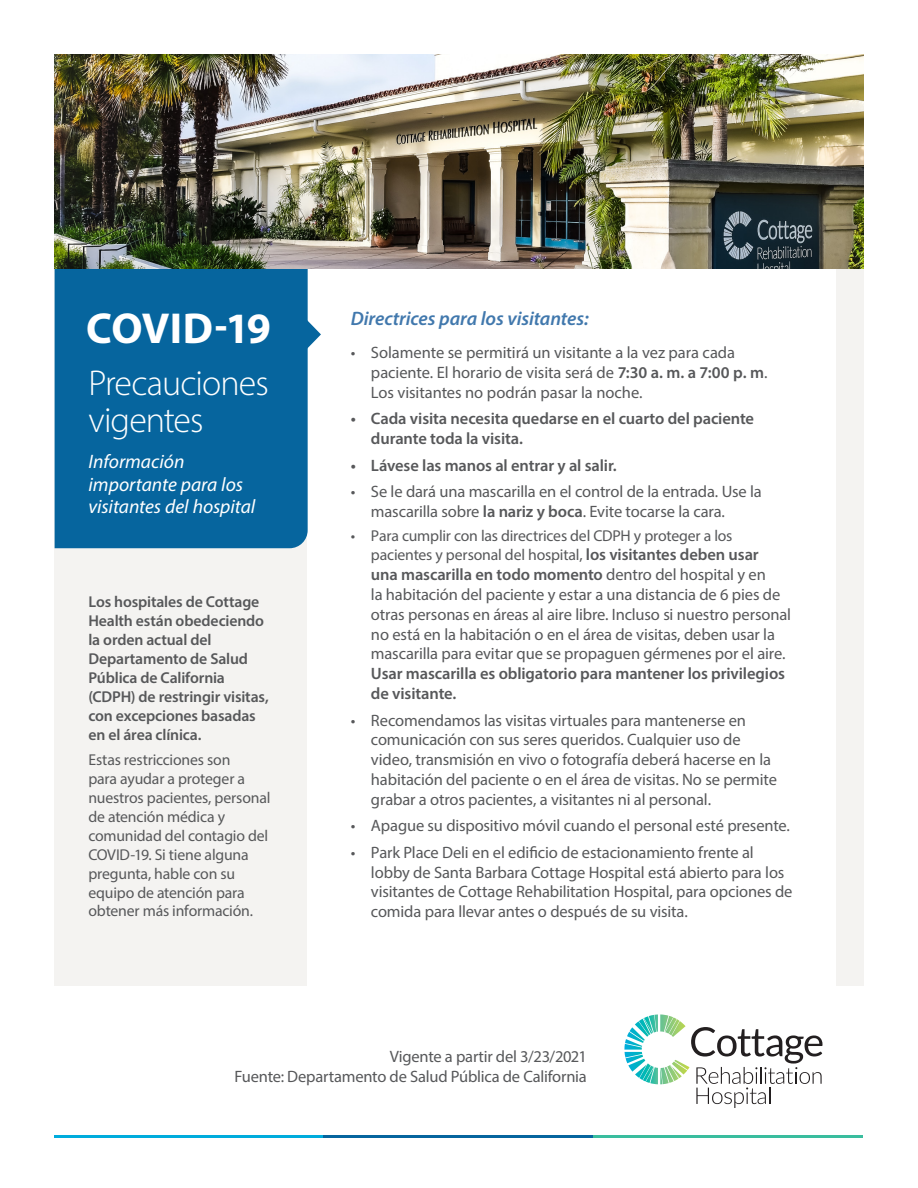
<style>
.page{position:relative;width:918px;height:1188px;background:#fff}
.page>*{position:absolute;margin:0;border:0;box-sizing:border-box;transform-origin:0 0}
.t1{font:700 43.5px "Myriad Pro";letter-spacing:-.015em;color:#fff}
.t2{font:300 36px/37.5px "Myriad Pro";letter-spacing:-.025em;color:#fff}
.t3{font:italic 19.5px/22.5px "Myriad Pro";color:#fff}
.t4{font:italic 600 19.5px "Myriad Pro";letter-spacing:-.005em;color:#4178ad}
.t5{font:16.5px/19.8px "Myriad Pro";letter-spacing:-.01em;color:#57585a}
.t6{font:600 16.5px/19.8px "Myriad Pro";letter-spacing:-.01em;color:#57585a}
.t7{font:15.75px/18.9px "Myriad Pro";letter-spacing:-.01em;color:#57585a}
.t8{font:600 15.75px/18.9px "Myriad Pro";letter-spacing:-.01em;color:#57585a}
.s1{font-weight:600}
.s2{font-weight:600;font-size:16.5px}
</style>
<div class="page">
<div style="left:55px;top:268px;width:809px;height:717px;background:#f4f3f1"></div>
<div style="left:308px;top:268px;width:528px;height:755px;background:#fff"></div>
<div style="left:55px;top:268px;width:253px;height:280px;background:#06659e"></div>
<svg style="left:306px;top:319px;width:15px;height:31px"></svg>
<img style="left:55px;top:54px;width:808px;height:214px">
<svg style="left:624px;top:1014px;width:199px;height:94px"></svg>
<hr style="left:54px;top:1136px;width:270px;height:2px;background:#00acdd">
<hr style="left:324px;top:1136px;width:269px;height:2px;background:#06659e">
<hr style="left:593px;top:1136px;width:270px;height:2px;background:#3abd9e">
<p class="t1" style="left:86px;top:300px;width:186px">COVID-19</p>
<p class="t2" style="left:88px;top:364px;width:182px">Precauciones vigentes</p>
<p class="t3" style="left:88px;top:450px;width:168px">Información importante para los visitantes del hospital</p>
<p class="t8" style="left:88px;top:592px;width:182px">Los hospitales de Cottage<br>Health están obedeciendo la orden actual del<br>Departamento de Salud<br>Pública de California (CDPH) de restringir visitas, con excepciones basadas en el área clínica.</p>
<p class="t7" style="left:88px;top:750px;width:184px">Estas restricciones son<br>para ayudar a proteger a nuestros pacientes, personal de atención médica y comunidad del contagio del<br>COVID-19. Si tiene alguna pregunta, hable con su equipo de atención para obtener más información.</p>
<p class="t4" style="left:351px;top:306px;width:239px">Directrices para los visitantes:</p>
<p class="t5" style="left:371px;top:342px;width:398px;text-indent:-20px">• Solamente se permitirá un visitante a la vez para cada paciente. El horario de visita será de <span class="s1">7:30 a. m. a 7:00 p. m</span>.<br>Los visitantes no podrán pasar la noche.</p>
<p class="t6" style="left:371px;top:408px;width:385px;text-indent:-20px">• Cada visita necesita quedarse en el cuarto del paciente durante toda la visita.</p>
<p class="t6" style="left:351px;top:455px;width:268px">• Lávese las manos al entrar y al salir.</p>
<p class="t5" style="left:371px;top:481px;width:392px;text-indent:-20px">• Se le dará una mascarilla en el control de la entrada. Use la mascarilla sobre <span class="s1">la nariz y boca</span>. Evite tocarse la cara.</p>
<p class="t7" style="left:371px;top:525px;width:389px;line-height:19.8px;text-indent:-20px">• Para cumplir con las directrices del CDPH y proteger a los pacientes y personal del hospital, <span class="s2">los visitantes deben usar</span></p>
<p class="t5" style="left:371px;top:564px;width:422px"><span class="s1">una mascarilla en todo momento</span> dentro del hospital y en<br>la habitación del paciente y estar a una distancia de 6 pies de otras personas en áreas al aire libre. Incluso si nuestro personal no está en la habitación o en el área de visitas, deben usar la mascarilla para evitar que se propaguen gérmenes por el aire.<br><span class="s1">Usar mascarilla es obligatorio para mantener los privilegios de visitante.</span></p>
<p class="t5" style="left:371px;top:710px;width:408px;text-indent:-20px">• Recomendamos las visitas virtuales para mantenerse en comunicación con sus seres queridos. Cualquier uso de video, transmisión en vivo o fotografía deberá hacerse en la habitación del paciente o en el área de visitas. No se permite grabar a otros pacientes, a visitantes ni al personal.</p>
<p class="t5" style="left:351px;top:816px;width:441px">• Apague su dispositivo móvil cuando el personal esté presente.</p>
<p class="t5" style="left:371px;top:842px;width:423px;text-indent:-20px">• Park Place Deli en el edificio de estacionamiento frente al lobby de Santa Barbara Cottage Hospital está abierto para los visitantes de Cottage Rehabilitation Hospital, para opciones de comida para llevar antes o después de su visita.</p>
<p class="t5" style="left:390px;top:1047px;width:199px">Vigente a partir del 3/23/2021</p>
<p class="t5" style="left:235px;top:1067px;width:354px">Fuente: Departamento de Salud Pública de California</p>
</div>
